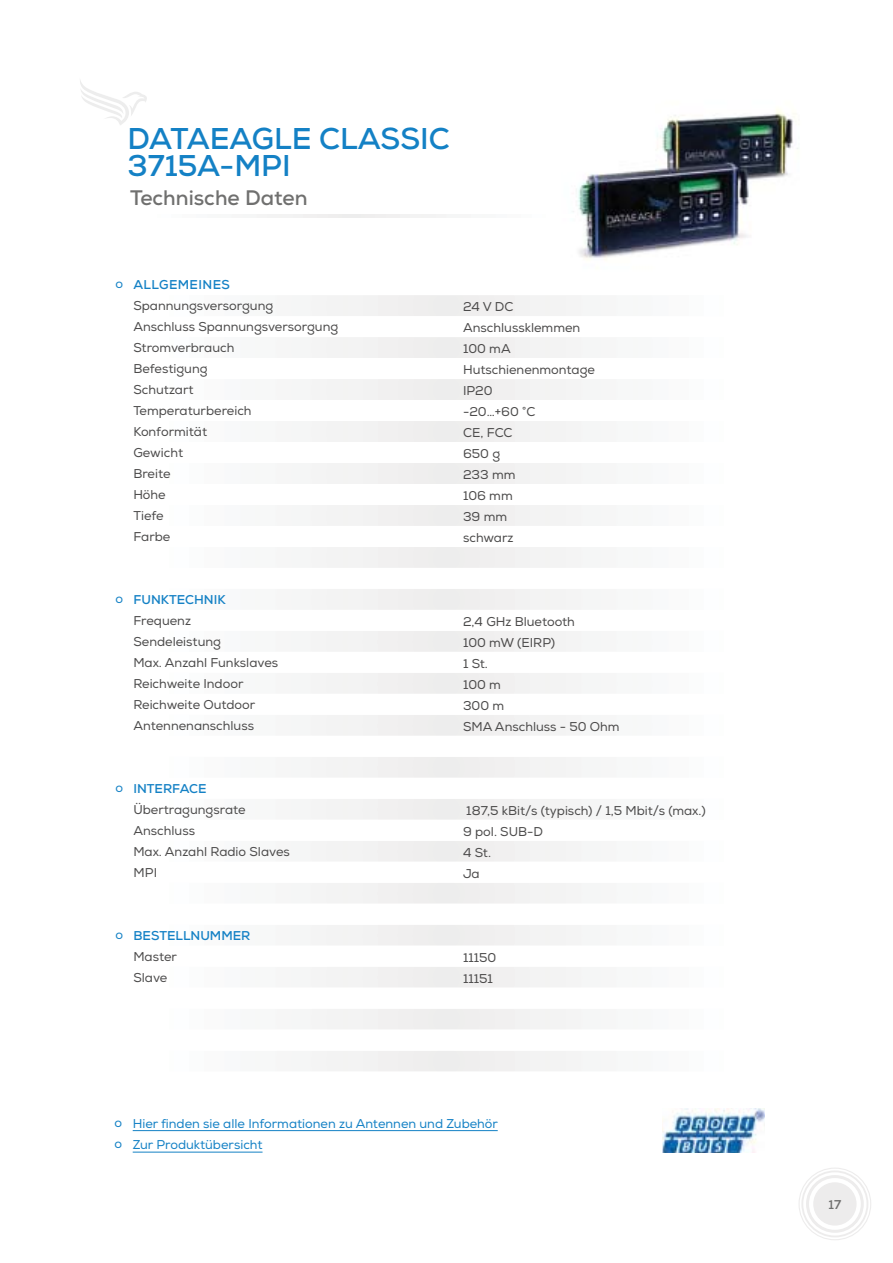
<style>
.page{position:relative;width:893px;height:1263px;background:#fff}
.page>*{position:absolute;margin:0;border:0;box-sizing:border-box;transform-origin:0 0}
.t1{font:700 30px/27px "Nexa";color:#1481c5}
.t2{font:700 21px "Nexa";color:#70706f}
.t3{font:12.75px/21px "Nexa";color:#4b4a4a}
.t4{font:12.75px/21.5px "Nexa";color:#1481c5}
.t5{font:700 12.75px "Nexa";color:#1481c5}
.t6{font:700 12.75px "Nexa";letter-spacing:.03em;color:#1481c5}
.t7{font:700 12.75px "Nexa";color:#70706f}
</style>
<div class="page">
<svg style="left:80px;top:80px;width:67px;height:45px"></svg>
<div style="left:127px;top:1051px;width:637px;height:21px;background:#f6f6f6;border-radius:4px"></div>
<div style="left:127px;top:1009px;width:637px;height:21px;background:#f6f6f6;border-radius:4px"></div>
<div style="left:127px;top:337px;width:637px;height:21px;background:#f6f6f6;border-radius:4px"></div>
<div style="left:127px;top:925px;width:637px;height:21px;background:#f6f6f6;border-radius:4px"></div>
<div style="left:127px;top:967px;width:637px;height:21px;background:#f6f6f6;border-radius:4px"></div>
<div style="left:127px;top:295px;width:637px;height:21px;background:#f6f6f6;border-radius:4px"></div>
<div style="left:127px;top:631px;width:637px;height:21px;background:#f6f6f6;border-radius:4px"></div>
<div style="left:127px;top:463px;width:637px;height:21px;background:#f6f6f6;border-radius:4px"></div>
<div style="left:127px;top:799px;width:637px;height:21px;background:#f6f6f6;border-radius:4px"></div>
<div style="left:127px;top:379px;width:637px;height:21px;background:#f6f6f6;border-radius:4px"></div>
<div style="left:127px;top:715px;width:637px;height:21px;background:#f6f6f6;border-radius:4px"></div>
<div style="left:127px;top:547px;width:637px;height:21px;background:#f6f6f6;border-radius:4px"></div>
<div style="left:127px;top:883px;width:637px;height:21px;background:#f6f6f6;border-radius:4px"></div>
<div style="left:127px;top:673px;width:637px;height:21px;background:#f6f6f6;border-radius:4px"></div>
<div style="left:127px;top:505px;width:637px;height:21px;background:#f6f6f6;border-radius:4px"></div>
<div style="left:127px;top:841px;width:637px;height:21px;background:#f6f6f6;border-radius:4px"></div>
<div style="left:127px;top:421px;width:637px;height:21px;background:#f6f6f6;border-radius:4px"></div>
<div style="left:127px;top:757px;width:637px;height:21px;background:#f6f6f6;border-radius:4px"></div>
<div style="left:127px;top:589px;width:637px;height:21px;background:#f6f6f6;border-radius:4px"></div>
<img style="left:573px;top:109px;width:225px;height:151px">
<hr style="left:128px;top:215px;width:433px;height:3px;background:#f5f6f6">
<img style="left:662px;top:1109px;width:102px;height:43px">
<svg style="left:799px;top:1168px;width:72px;height:72px"></svg>
<hr style="left:133px;top:1130px;width:364px;height:1px;background:#1481c5">
<hr style="left:133px;top:1152px;width:129px;height:1px;background:#1481c5">
<h1 class="t1" style="left:128px;top:129px;width:324px">DATAEAGLE CLASSIC<br>3715A-MPI</h1>
<h2 class="t2" style="left:130px;top:190px;width:179px">Technische Daten</h2>
<p class="t4" style="left:115px;top:275px;width:9px">o</p>
<p class="t6" style="left:133px;top:280px;width:98px">ALLGEMEINES</p>
<p class="t3" style="left:133px;top:297px;width:206px">Spannungsversorgung<br>Anschluss Spannungsversorgung<br>Stromverbrauch<br>Befestigung<br>Schutzart<br>Temperaturbereich<br>Konformität<br>Gewicht<br>Breite<br>Höhe<br>Tiefe<br>Farbe</p>
<p class="t4" style="left:115px;top:590px;width:9px">o</p>
<p class="t5" style="left:133px;top:595px;width:94px">FUNKTECHNIK</p>
<p class="t3" style="left:133px;top:612px;width:146px">Frequenz<br>Sendeleistung<br>Max. Anzahl Funkslaves<br>Reichweite Indoor<br>Reichweite Outdoor<br>Antennenanschluss</p>
<p class="t4" style="left:115px;top:779px;width:9px">o</p>
<p class="t5" style="left:133px;top:784px;width:75px">INTERFACE</p>
<p class="t3" style="left:133px;top:801px;width:158px">Übertragungsrate<br>Anschluss<br>Max. Anzahl Radio Slaves<br>MPI</p>
<p class="t4" style="left:115px;top:926px;width:9px">o</p>
<p class="t5" style="left:133px;top:931px;width:119px">BESTELLNUMMER</p>
<p class="t3" style="left:133px;top:948px;width:45px">Master<br>Slave</p>
<p class="t3" style="left:463px;top:298px;width:133px">24 V DC<br>Anschlussklemmen<br>100 mA<br>Hutschienenmontage<br>IP20<br>-20…+60 °C<br>CE, FCC<br>650 g<br>233 mm<br>106 mm<br>39 mm<br>schwarz</p>
<p class="t3" style="left:463px;top:613px;width:158px">2,4 GHz Bluetooth<br>100 mW (EIRP)<br>1 St.<br>100 m<br>300 m<br>SMA Anschluss - 50 Ohm</p>
<p class="t3" style="left:463px;top:802px;width:244px">187,5 kBit/s (typisch) / 1,5 Mbit/s (max.)<br>9 pol. SUB-D<br>4 St.<br>Ja</p>
<p class="t3" style="left:463px;top:949px;width:35px">11150<br>11151</p>
<p class="t4" style="left:115px;top:1114px;width:9px;line-height:21px">o o</p>
<p class="t4" style="left:133px;top:1114px;width:367px">Hier finden sie alle Informationen zu Antennen und Zubehör<br>Zur Produktübersicht</p>
<p class="t7" style="left:828px;top:1200px;width:14px">17</p>
</div>
